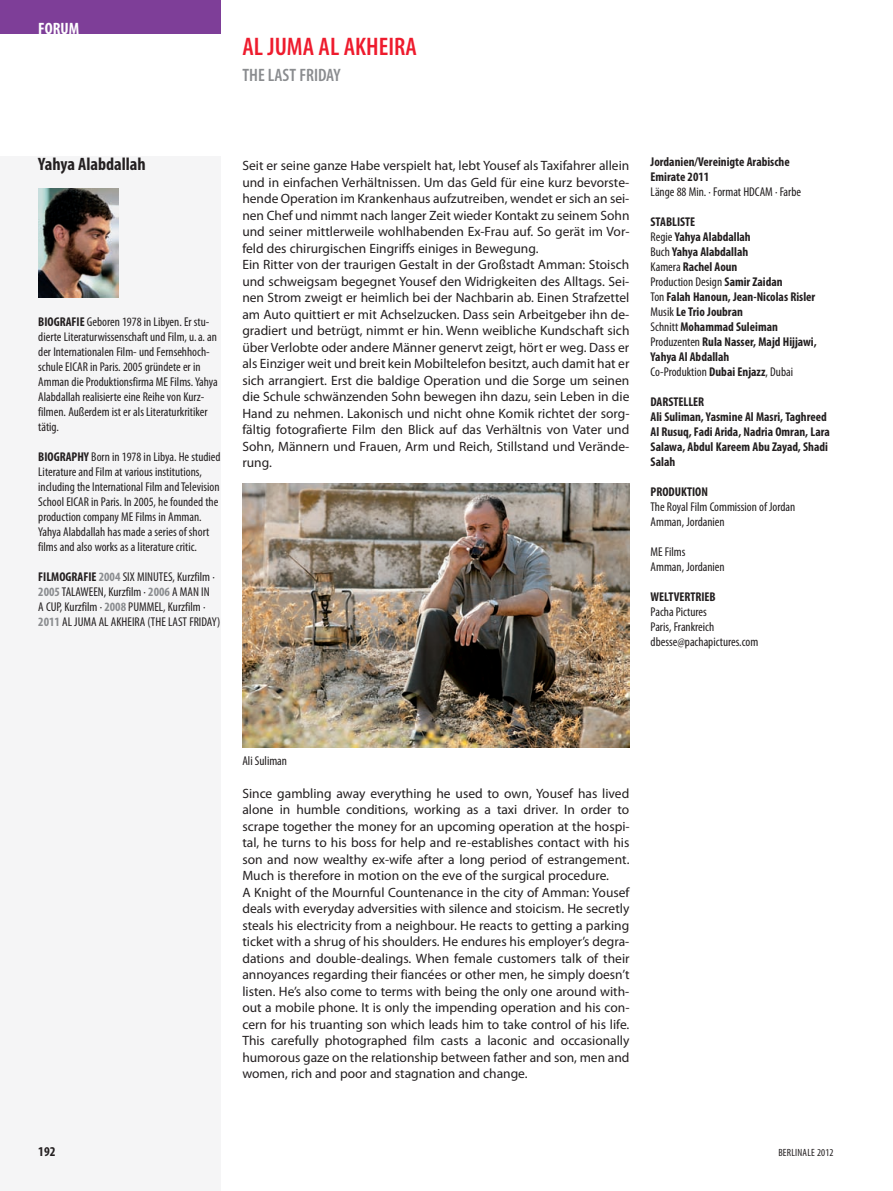
<style>
.page{position:relative;width:893px;height:1191px;background:#fff}
.page>*{position:absolute;margin:0;border:0;box-sizing:border-box;transform-origin:0 0}
.t1{font:600 condensed 25.5px "Myriad Pro";color:#ee1b2d}
.t2{font:700 condensed 18px "Myriad Pro";color:#231f20}
.t3{font:600 condensed 18px "Myriad Pro";color:#8a8c8f}
.t4{font:700 condensed 16.5px "Myriad Pro";color:#fff}
.t5{font:13.5px/16.5px "Myriad Pro";color:#231f20}
.t6{font:700 condensed 13.5px "Myriad Pro";color:#231f20}
.t7{font:condensed 12.75px/15px "Myriad Pro";color:#231f20}
.t8{font:700 condensed 12.75px/15px "Myriad Pro";color:#231f20}
.t9{font:condensed 10.5px "Myriad Pro";letter-spacing:.02em;color:#231f20}
.s1{font-weight:700}
.s2{font-weight:700;color:#8a8c8f}
.s3{font-weight:400}
</style>
<div class="page">
<svg style="left:0;top:0;width:630px;height:748px"></svg>
<p class="t4" style="left:38px;top:23px;width:42px">FORUM</p>
<h1 class="t1" style="left:242px;top:32px;width:176px">AL JUMA AL AKHEIRA</h1>
<h2 class="t3" style="left:242px;top:64px;width:100px">THE LAST FRIDAY</h2>
<h2 class="t2" style="left:38px;top:158px;width:109px">Yahya Alabdallah</h2>
<p class="t7" style="left:38px;top:315px;width:181px"><span class="s1">BIOGRAFIE</span> Geboren 1978 in Libyen. Er stu&shy;dierte Literaturwissenschaft und Film, u.a. an der Internationalen Film- und Fernsehhoch - schule EICAR in Paris. 2005 gründete er in Amman die Produktionsfirma ME Films. Yahya Alabdallah realisierte eine Reihe von Kurz - filmen. Außerdem ist er als Literaturkritiker tätig.</p>
<p class="t7" style="left:38px;top:450px;width:184px"><span class="s1">BIOGRAPHY</span> Born in 1978 in Libya. He studied Literature and Film at various institutions, including the International Film and Television School EICAR in Paris. In 2005, he founded the production company ME Films in Amman.<br>Yahya Alabdallah has made a series of short films and also works as a literature critic.</p>
<p class="t7" style="left:38px;top:570px;width:184px"><span class="s1">FILMOGRAFIE</span> <span class="s2">2004</span> SIX MINUTES, Kurzfilm · <span class="s2">2005</span> TALAWEEN, Kurzfilm · <span class="s2">2006</span> A MAN IN<br>A CUP, Kurzfilm · <span class="s2">2008</span> PUMMEL, Kurzfilm · <span class="s2">2011</span> AL JUMA AL AKHEIRA (THE LAST FRIDAY)</p>
<p class="t5" style="left:242px;top:159px;width:389px">Seit er seine ganze Habe verspielt hat, lebt Yousef als Taxifahrer allein und in einfachen Verhältnissen. Um das Geld für eine kurz bevorste&shy;hende Operation im Krankenhaus aufzutreiben, wendet er sich an sei&shy;nen Chef und nimmt nach langer Zeit wieder Kontakt zu seinem Sohn und seiner mittlerweile wohlhabenden Ex-Frau auf. So gerät im Vor - feld des chirurgischen Eingriffs einiges in Bewegung.<br>Ein Ritter von der traurigen Gestalt in der Großstadt Amman: Stoisch und schweigsam begegnet Yousef den Widrigkeiten des Alltags. Sei - nen Strom zweigt er heimlich bei der Nachbarin ab. Einen Straf zet tel am Auto quittiert er mit Achselzucken. Dass sein Arbeitgeber ihn de - gra diert und betrügt, nimmt er hin. Wenn weibliche Kundschaft sich über Verlobte oder andere Männer genervt zeigt, hört er weg. Dass er als Einziger weit und breit kein Mobiltelefon besitzt, auch damit hat er sich arrangiert. Erst die baldige Operation und die Sorge um seinen die Schule schwänzenden Sohn bewegen ihn dazu, sein Leben in die Hand zu nehmen. Lakonisch und nicht ohne Komik richtet der sorg&shy;fältig fotografierte Film den Blick auf das Verhältnis von Vater und Sohn, Männern und Frauen, Arm und Reich, Stillstand und Verän de - rung.</p>
<p class="t8" style="left:651px;top:155px;width:141px">Jordanien/Vereinigte Arabische<br>Emirate 2011</p>
<p class="t7" style="left:651px;top:185px;width:152px">Länge 88 Min. · Format HDCAM · Farbe</p>
<p class="t8" style="left:651px;top:215px;width:168px">STABLISTE<br><span class="s3">Regie</span> Yahya Alabdallah<br><span class="s3">Buch</span> Yahya Alabdallah<br><span class="s3">Kamera</span> Rachel Aoun<br><span class="s3">Production Design</span> Samir Zaidan<br><span class="s3">Ton</span> Falah Hanoun, Jean-Nicolas Risler<br><span class="s3">Musik</span> Le Trio Joubran<br><span class="s3">Schnitt</span> Mohammad Suleiman<br><span class="s3">Produzenten</span> Rula Nasser, Majd Hijjawi,<br>Yahya Al Abdallah<br><span class="s3">Co-Produktion</span> Dubai Enjazz<span class="s3">, Dubai</span></p>
<p class="t8" style="left:651px;top:395px;width:181px">DARSTELLER<br>Ali Suliman, Yasmine Al Masri, Taghreed<br>Al Rusuq, Fadi Arida, Nadria Omran, Lara<br>Salawa, Abdul Kareem Abu Zayad, Shadi<br>Salah</p>
<p class="t8" style="left:651px;top:485px;width:59px">PRODUKTION</p>
<p class="t7" style="left:651px;top:501px;width:146px">The Royal Film Commission of Jordan<br>Amman, Jordanien</p>
<p class="t7" style="left:651px;top:546px;width:76px">ME Films<br>Amman, Jordanien</p>
<p class="t8" style="left:651px;top:591px;width:67px">WELTVERTRIEB</p>
<p class="t7" style="left:651px;top:606px;width:109px">Pacha Pictures<br>Paris, Frankreich dbesse@pachapictures.com</p>
<p class="t7" style="left:242px;top:754px;width:46px">Ali Suliman</p>
<p class="t5" style="left:242px;top:786px;width:389px">Since gambling away everything he used to own, Yousef has lived alone in humble conditions, working as a taxi driver. In order to scrape together the money for an upcoming operation at the hospi&shy;tal, he turns to his boss for help and re-establishes contact with his son and now wealthy ex-wife after a long period of estrangement.<br>Much is therefore in motion on the eve of the surgical procedure.<br>A Knight of the Mournful Countenance in the city of Amman: Yousef deals with everyday adversities with silence and stoicism. He secretly steals his electricity from a neighbour. He reacts to getting a parking ticket with a shrug of his shoulders. He endures his employer’s degra&shy;dations and double-dealings. When female customers talk of their annoyances regarding their fiancées or other men, he simply doesn’t listen. He’s also come to terms with being the only one around with&shy;out a mobile phone. It is only the impending operation and his con&shy;cern for his truanting son which leads him to take control of his life.<br>This carefully photographed film casts a laconic and occasionally humorous gaze on the relationship between father and son, men and women, rich and poor and stagnation and change.</p>
<p class="t6" style="left:38px;top:1147px;width:19px">192</p>
<p class="t9" style="left:778px;top:1149px;width:57px">BERLINALE 2012</p>
</div>
